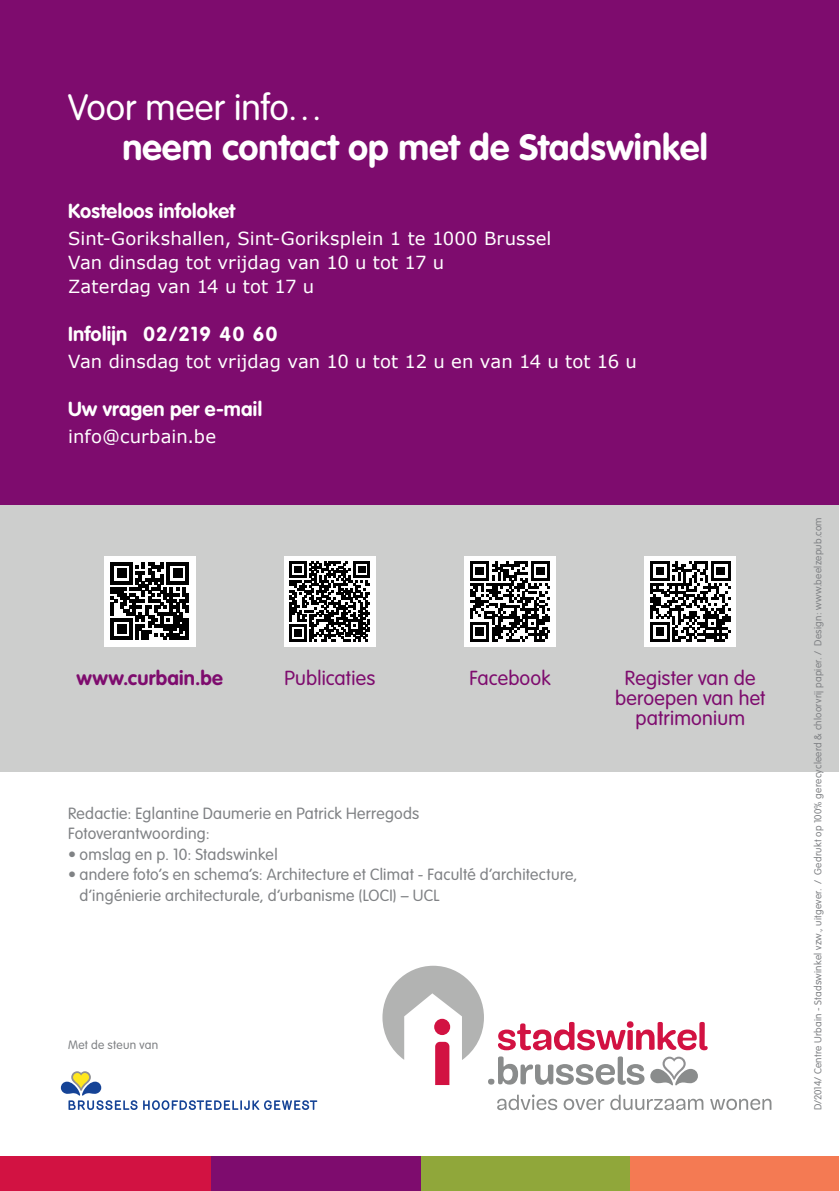
<style>
.page{position:relative;width:840px;height:1191px;background:#fff}
.page>*{position:absolute;margin:0;border:0;box-sizing:border-box;transform-origin:0 0}
.t1{font:700 36px "VAG Rounded Std";letter-spacing:.005em;color:#fff}
.t2{font:300 36px "VAG Rounded Std";color:#fff}
.t3{font:300 20px/20.4px "VAG Rounded Std";letter-spacing:.01em;color:#7e0c6e;text-align:center}
.t4{font:700 20px "VAG Rounded Std";letter-spacing:.01em;color:#fff}
.t5{font:700 20px "VAG Rounded Std";letter-spacing:.015em;color:#7e0c6e}
.t6{font:18px/24px "Verdana";letter-spacing:.005em;color:#fff}
.t7{font:300 16px/20.4px "VAG Rounded Std";letter-spacing:.02em;color:#808285}
.t8{font:300 12px "VAG Rounded Std";letter-spacing:.03em;color:#808285}
.t9{font:300 10px "VAG Rounded Std";letter-spacing:.03em;color:#808285}
</style>
<div class="page">
<div style="left:0;top:505px;width:838px;height:266px;background:#cdcecd"></div>
<div style="left:0;top:1px;width:838px;height:504px;background:#7e0c6e"></div>
<div style="left:629px;top:1157px;width:209px;height:34px;background:#f47a53"></div>
<div style="left:420px;top:1157px;width:209px;height:34px;background:#90a73a"></div>
<div style="left:210px;top:1157px;width:210px;height:34px;background:#7e0c6e"></div>
<div style="left:0;top:1157px;width:210px;height:34px;background:#d21242"></div>
<div style="left:104px;top:556px;width:91px;height:91px;background:#fff"></div>
<svg style="left:111px;top:562px;width:77px;height:78px"></svg>
<div style="left:284px;top:556px;width:91px;height:91px;background:#fff"></div>
<svg style="left:289px;top:561px;width:81px;height:80px"></svg>
<div style="left:464px;top:556px;width:91px;height:91px;background:#fff"></div>
<svg style="left:470px;top:561px;width:80px;height:80px"></svg>
<div style="left:644px;top:556px;width:91px;height:91px;background:#fff"></div>
<svg style="left:650px;top:561px;width:80px;height:80px"></svg>
<svg style="left:497px;top:1094px;width:274px;height:16px"></svg>
<svg style="left:382px;top:965px;width:325px;height:120px"></svg>
<svg style="left:61px;top:1071px;width:76px;height:39px"></svg>
<svg style="left:143px;top:1100px;width:174px;height:10px"></svg>
<h1 class="t2" style="left:68px;top:87px;width:256px">Voor meer info…</h1>
<h1 class="t1" style="left:122px;top:126px;width:586px">neem contact op met de Stadswinkel</h1>
<p class="t4" style="left:68px;top:199px;width:168px">Kosteloos infoloket</p>
<p class="t6" style="left:68px;top:226px;width:484px">Sint-Gorikshallen, Sint-Goriksplein 1 te 1000 Brussel<br>Van dinsdag tot vrijdag van 10 u tot 17 u<br>Zaterdag van 14 u tot 17 u</p>
<p class="t4" style="left:68px;top:322px;width:210px">Infolijn 02/219 40 60</p>
<p class="t6" style="left:68px;top:349px;width:570px">Van dinsdag tot vrijdag van 10 u tot 12 u en van 14 u tot 16 u</p>
<p class="t4" style="left:68px;top:397px;width:195px">Uw vragen per e-mail</p>
<p class="t6" style="left:68px;top:423px;width:149px">info@curbain.be</p>
<p class="t5" style="left:76px;top:666px;width:148px">www.curbain.be</p>
<p class="t3" style="left:284px;top:668px;width:92px">Publicaties</p>
<p class="t3" style="left:469px;top:668px;width:83px">Facebook</p>
<p class="t3" style="left:615px;top:668px;width:152px">Register van de beroepen van het patrimonium</p>
<p class="t7" style="left:68px;top:804px;width:352px">Redactie: Eglantine Daumerie en Patrick Herregods<br>Fotoverantwoording:</p>
<p class="t7" style="left:68px;top:844px;width:211px">• omslag en p. 10: Stadswinkel</p>
<p class="t7" style="left:79px;top:865px;width:499px;text-indent:-11px">• andere foto’s en schema’s: Architecture et Climat - Faculté d’architecture, d’ingénierie architecturale, d’urbanisme (LOCI) – UCL</p>
<p class="t8" style="left:68px;top:1038px;width:91px">Met de steun van</p>
<p class="t9" style="left:811px;top:1110px;width:594px;rotate:-90deg">D/2014/ Centre Urbain - Stadswinkel vzw., uitgever. / Gedrukt op 100% gerecycleerd &amp; chloorvrij papier. / Design: www.beelzepub.com</p>
</div>
